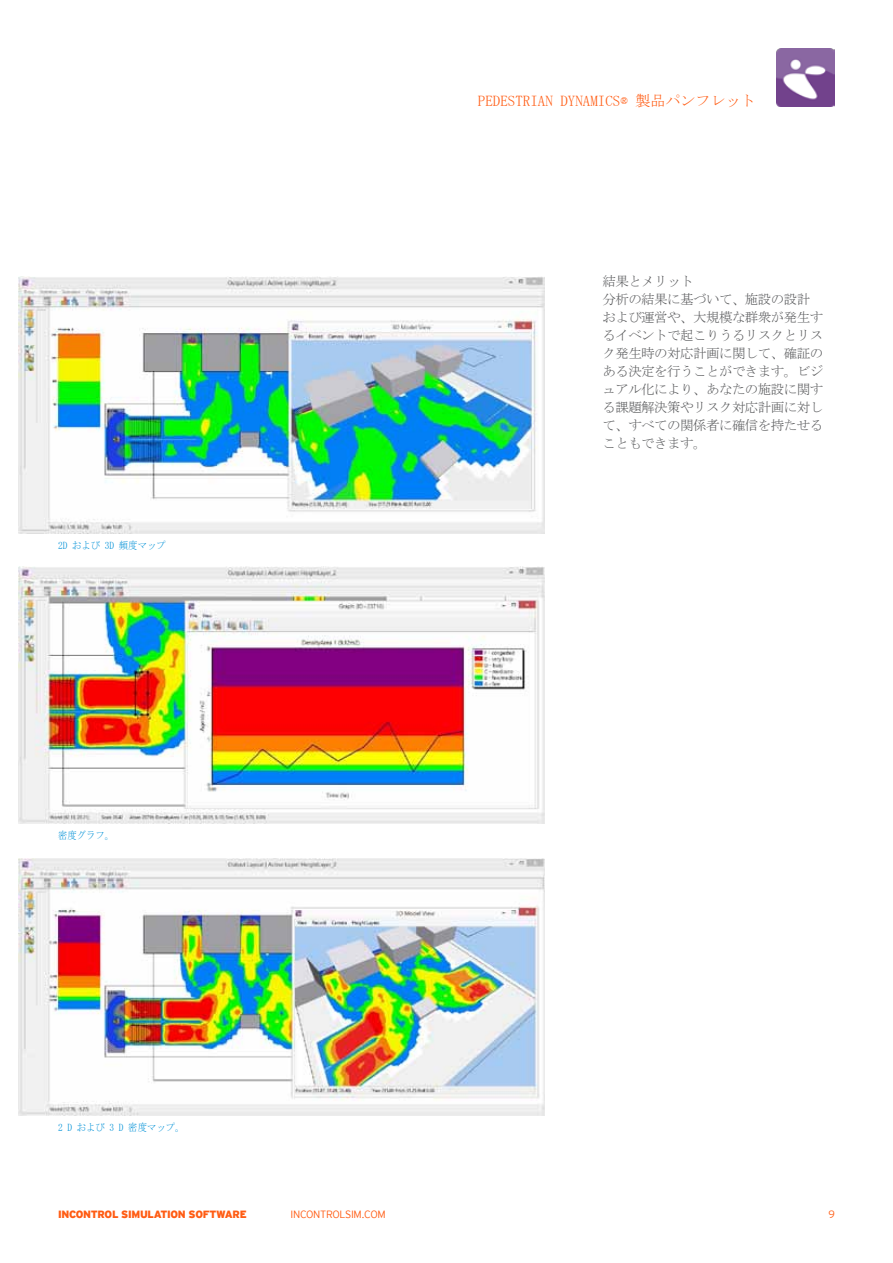
<style>
.page{position:relative;width:893px;height:1263px;background:#fff}
.page>*{position:absolute;margin:0;border:0;box-sizing:border-box;transform-origin:0 0}
.t1{font:15px "MS Mincho";color:#ff5c13}
.t2{font:13.5px/18px "MS Mincho";letter-spacing:-.04em;color:#58595b}
.t3{font:10.5px "MS Mincho";color:#0091d7;scale:.89 1}
.t4{font:900 10.5px "Interstate Mono";letter-spacing:-.03em;color:#ff5c13}
.t5{font:10.5px "Interstate Mono Lgt";letter-spacing:-.03em;color:#ff5c13}
</style>
<div class="page">
<img style="left:777px;top:48px;width:58px;height:58px">
<img style="left:18px;top:276px;width:526px;height:258px">
<img style="left:18px;top:566px;width:526px;height:257px">
<img style="left:18px;top:859px;width:526px;height:257px">
<p class="t1" style="left:478px;top:93px;width:279px">PEDESTRIAN DYNAMICS® 製品パンフレット</p>
<p class="t3" style="left:58px;top:540px;width:122px">2D および 3D 頻度マップ</p>
<p class="t3" style="left:58px;top:830px;width:65px">密度グラフ。</p>
<p class="t3" style="left:58px;top:1122px;width:143px">2 D および 3 D 密度マップ。</p>
<p class="t2" style="left:602px;top:272px;width:222px">結果とメリット<br>分析の結果に基づいて、施設の設計および運営や、大規模な群衆が発生するイベントで起こりうるリスクとリスク発生時の対応計画に関して、確証のある決定を行うことができます。ビジュアル化により、あなたの施設に関する課題解決策やリスク対応計画に対して、すべての関係者に確信を持たせることもできます。</p>
<p class="t4" style="left:58px;top:1208px;width:110px">INCONTROL SIMULATION</p>
<p class="t4" style="left:189px;top:1208px;width:60px">SOFTWARE</p>
<p class="t5" style="left:291px;top:1209px;width:97px">INCONTROLSIM.COM</p>
<p class="t5" style="left:828px;top:1209px;width:8px">9</p>
</div>
